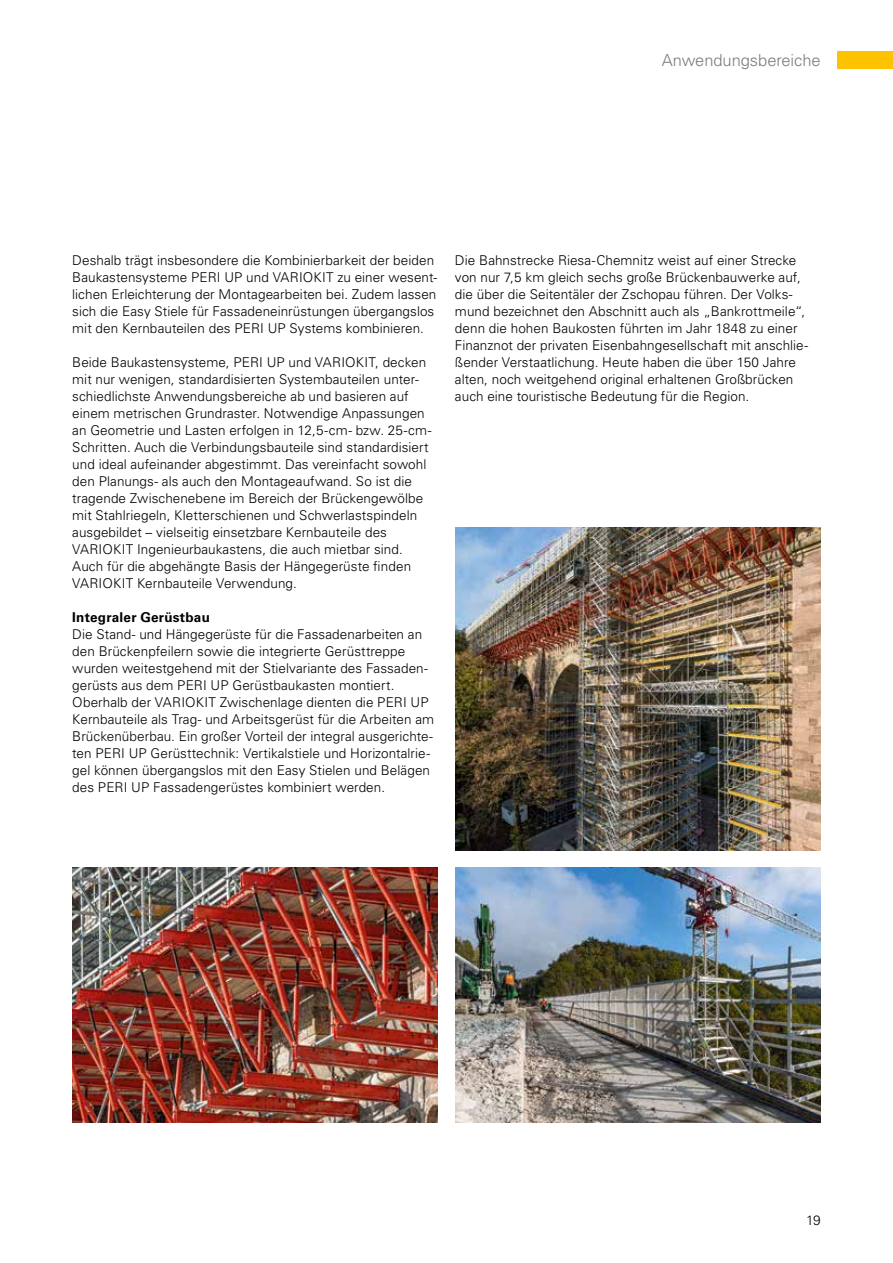
<style>
.page{position:relative;width:893px;height:1263px;background:#fff}
.page>*{position:absolute;margin:0;border:0;box-sizing:border-box;transform-origin:0 0}
.t1{font:300 16.5px "Univers LT Pro";letter-spacing:-.005em;color:#7c7b7b}
.t2{font:300 13.5px/17px "Univers LT Pro";letter-spacing:.005em;color:#000}
.t3{font:700 13.5px "Univers LT Pro";letter-spacing:.02em;color:#000}
</style>
<div class="page">
<img style="left:455px;top:867px;width:366px;height:256px">
<img style="left:455px;top:527px;width:366px;height:323px">
<img style="left:72px;top:867px;width:366px;height:256px">
<div style="left:838px;top:51px;width:55px;height:17px;background:#fdc300"></div>
<p class="t1" style="left:662px;top:50px;width:161px">Anwendungsbereiche</p>
<p class="t2" style="left:72px;top:252px;width:367px">Deshalb trägt insbesondere die Kombinierbarkeit der beiden Baukastensysteme PERI UP und VARIOKIT zu einer wesent&shy;lichen Erleichterung der Montagearbeiten bei. Zudem lassen sich die Easy Stiele für Fassadeneinrüstungen übergangslos mit den Kernbauteilen des PERI UP Systems kombinieren.</p>
<p class="t2" style="left:72px;top:354px;width:361px">Beide Baukastensysteme, PERI UP und VARIOKIT, decken mit nur wenigen, standardisierten Systembauteilen unter&shy;schiedlichste Anwendungsbereiche ab und basieren auf einem metrischen Grundraster. Notwendige Anpassungen an Geometrie und Lasten erfolgen in 12,5-cm- bzw. 25-cm-Schritten. Auch die Verbindungsbauteile sind standardisiert und ideal aufeinander abgestimmt. Das vereinfacht sowohl den Planungs- als auch den Montageaufwand. So ist die tragende Zwischenebene im Bereich der Brückengewölbe mit Stahlriegeln, Kletterschienen und Schwerlastspindeln ausgebildet – vielseitig einsetzbare Kernbauteile des VARIOKIT Ingenieurbaukastens, die auch mietbar sind.<br>Auch für die abgehängte Basis der Hängegerüste finden VARIOKIT Kernbauteile Verwendung.</p>
<p class="t3" style="left:72px;top:609px;width:139px">Integraler Gerüstbau</p>
<p class="t2" style="left:72px;top:626px;width:363px">Die Stand- und Hängegerüste für die Fassadenarbeiten an den Brückenpfeilern sowie die integrierte Gerüsttreppe wurden weitestgehend mit der Stielvariante des Fassaden&shy;gerüsts aus dem PERI UP Gerüstbaukasten montiert.<br>Oberhalb der VARIOKIT Zwischenlage dienten die PERI UP Kernbauteile als Trag- und Arbeitsgerüst für die Arbeiten am Brückenüberbau. Ein großer Vorteil der integral ausgerichte&shy;ten PERI UP Gerüsttechnik: Vertikalstiele und Horizontalrie&shy;gel können übergangslos mit den Easy Stielen und Belägen des PERI UP Fassadengerüstes kombiniert werden.</p>
<p class="t2" style="left:455px;top:252px;width:355px">Die Bahnstrecke Riesa-Chemnitz weist auf einer Strecke von nur 7,5 km gleich sechs große Brückenbauwerke auf, die über die Seitentäler der Zschopau führen. Der Volks&shy;mund bezeichnet den Abschnitt auch als „Bankrottmeile“, denn die hohen Baukosten führten im Jahr 1848 zu einer Finanznot der privaten Eisenbahngesellschaft mit anschlie&shy;ßender Verstaatlichung. Heute haben die über 150 Jahre alten, noch weitgehend original erhaltenen Großbrücken auch eine touristische Bedeutung für die Region.</p>
<p class="t2" style="left:806px;top:1212px;width:16px">19</p>
</div>
